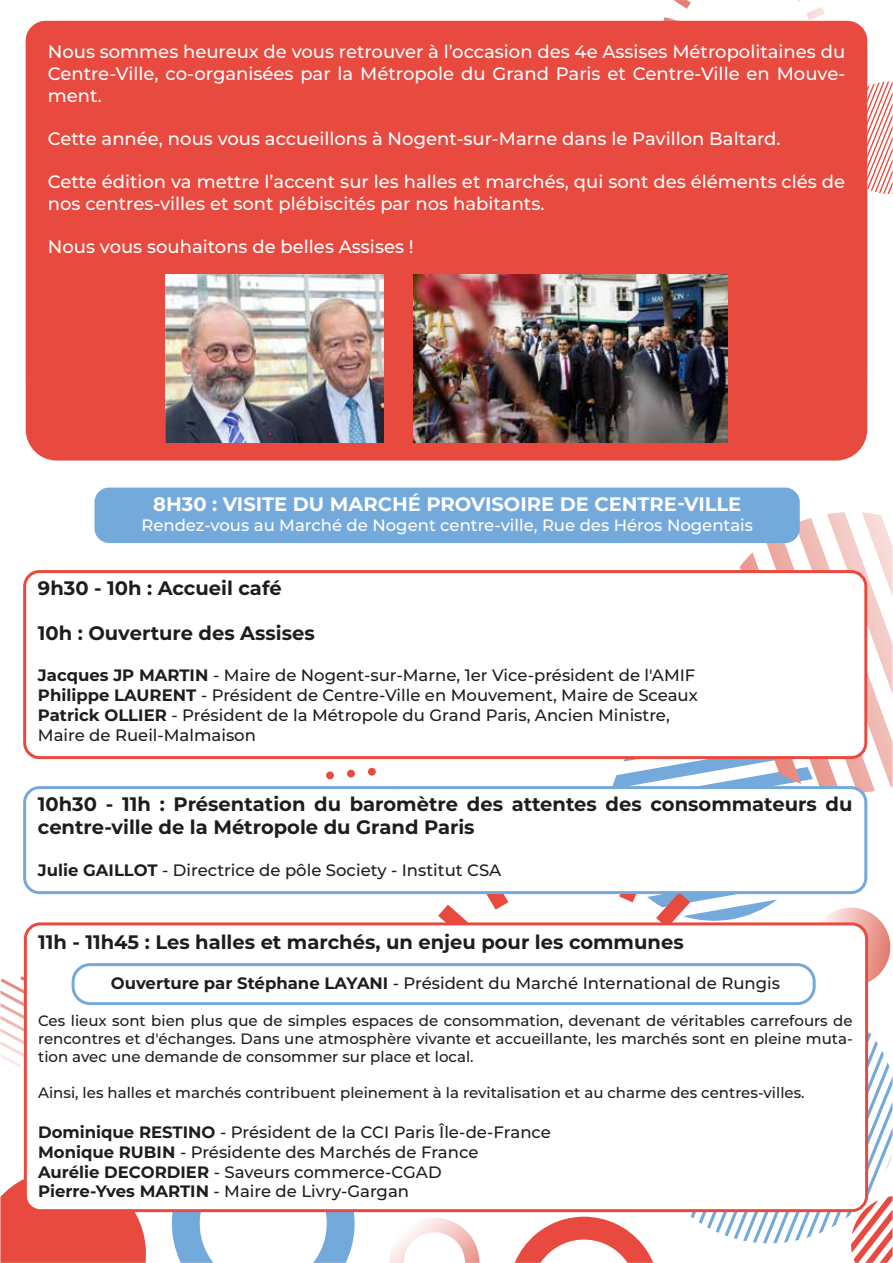
<style>
.page{position:relative;width:893px;height:1263px;background:#fff}
.page>*{position:absolute;margin:0;border:0;box-sizing:border-box;transform-origin:0 0}
.t1{font:700 19.5px/23.4px "Montserrat";color:#1d1d1b}
.t2{font:700 19.5px "Montserrat";color:#fff}
.t3{font:500 18px/21.6px "Montserrat";color:#fff;text-align:justify}
.t4{font:500 16.5px/19.8px "Montserrat";color:#1d1d1b}
.t5{font:500 16.5px "Montserrat";color:#fff}
.t6{font:500 15px/18px "Montserrat";color:#1d1d1b;text-align:justify}
.s1{font-weight:700}
</style>
<div class="page">
<svg style="left:640px;top:990px;width:252px;height:253px"></svg>
<svg style="left:400px;top:894px;width:156px;height:28px"></svg>
<svg style="left:851px;top:1196px;width:41px;height:67px"></svg>
<svg style="left:326px;top:768px;width:50px;height:12px"></svg>
<svg style="left:515px;top:1217px;width:138px;height:46px"></svg>
<svg style="left:556px;top:643px;width:337px;height:347px"></svg>
<svg style="left:661px;top:0;width:231px;height:194px"></svg>
<svg style="left:389px;top:1218px;width:90px;height:45px"></svg>
<svg style="left:709px;top:512px;width:183px;height:281px"></svg>
<svg style="left:0;top:976px;width:365px;height:287px"></svg>
<div style="left:26px;top:21px;width:841px;height:440px;background:#e84a40"></div>
<div style="left:25px;top:572px;width:841px;height:186px;background:#fff;border-radius:15px"></div>
<div style="left:23px;top:570px;width:844px;height:189px;border:3px solid #fff;border-radius:15px"></div>
<div style="left:25px;top:788px;width:841px;height:105px;background:#fff;border-radius:15px"></div>
<div style="left:23px;top:786px;width:844px;height:108px;border:3px solid #fff;border-radius:15px"></div>
<div style="left:25px;top:924px;width:842px;height:287px;background:#fff;border-radius:15px"></div>
<div style="left:24px;top:922px;width:844px;height:290px;border:3px solid #fff;border-radius:15px"></div>
<div style="left:72px;top:963px;width:744px;height:42px;border:3px solid #fff;border-radius:17px"></div>
<div style="left:94px;top:488px;width:706px;height:55px;background:#74a9dc"></div>
<img style="left:166px;top:275px;width:218px;height:167px">
<img style="left:414px;top:275px;width:313px;height:167px">
<p class="t3" style="left:48px;top:40px;width:799px">Nous sommes heureux de vous retrouver à l’occasion des 4e Assises Métropolitaines du Centre-Ville, co-organisées par la Métropole du Grand Paris et Centre-Ville en Mouve&shy;ment.</p>
<p class="t3" style="left:48px;top:127px;width:734px">Cette année, nous vous accueillons à Nogent-sur-Marne dans le Pavillon Baltard.</p>
<p class="t3" style="left:48px;top:170px;width:799px">Cette édition va mettre l’accent sur les halles et marchés, qui sont des éléments clés de nos centres-villes et sont plébiscités par nos habitants.</p>
<p class="t3" style="left:48px;top:235px;width:367px">Nous vous souhaitons de belles Assises !</p>
<p class="t2" style="left:153px;top:490px;width:590px">8H30 : VISITE DU MARCHÉ PROVISOIRE DE CENTRE-VILLE</p>
<p class="t5" style="left:141px;top:513px;width:613px">Rendez-vous au Marché de Nogent centre-ville, Rue des Héros Nogentais</p>
<p class="t1" style="left:38px;top:575px;width:245px">9h30 - 10h : Accueil café</p>
<p class="t1" style="left:38px;top:620px;width:278px">10h : Ouverture des Assises</p>
<p class="t4" style="left:38px;top:665px;width:661px"><span class="s1">Jacques JP MARTIN</span> - Maire de Nogent-sur-Marne, 1er Vice-président de l'AMIF <span class="s1">Philippe LAURENT</span> - Président de Centre-Ville en Mouvement, Maire de Sceaux <span class="s1">Patrick OLLIER</span> - Président de la Métropole du Grand Paris, Ancien Ministre, Maire de Rueil-Malmaison</p>
<p class="t1" style="left:38px;top:791px;width:816px">10h30 - 11h : Présentation du baromètre des attentes des consommateurs du centre-ville de la Métropole du Grand Paris</p>
<p class="t4" style="left:38px;top:859px;width:465px"><span class="s1">Julie GAILLOT</span> - Directrice de pôle Society - Institut CSA</p>
<p class="t1" style="left:38px;top:929px;width:647px">11h - 11h45 : Les halles et marchés, un enjeu pour les communes</p>
<p class="t4" style="left:111px;top:972px;width:671px"><span class="s1">Ouverture par Stéphane LAYANI</span> - Président du Marché International de Rungis</p>
<p class="t6" style="left:38px;top:1011px;width:816px">Ces lieux sont bien plus que de simples espaces de consommation, devenant de véritables carrefours de rencontres et d'échanges. Dans une atmosphère vivante et accueillante, les marchés sont en pleine muta&shy;tion avec une demande de consommer sur place et local.</p>
<p class="t6" style="left:38px;top:1083px;width:768px">Ainsi, les halles et marchés contribuent pleinement à la revitalisation et au charme des centres-villes.</p>
<p class="t4" style="left:38px;top:1121px;width:514px"><span class="s1">Dominique RESTINO</span> - Président de la CCI Paris Île-de-France <span class="s1">Monique RUBIN</span> - Présidente des Marchés de France<br><span class="s1">Aurélie DECORDIER</span> - Saveurs commerce-CGAD<br><span class="s1">Pierre-Yves MARTIN</span> - Maire de Livry-Gargan</p>
</div>
